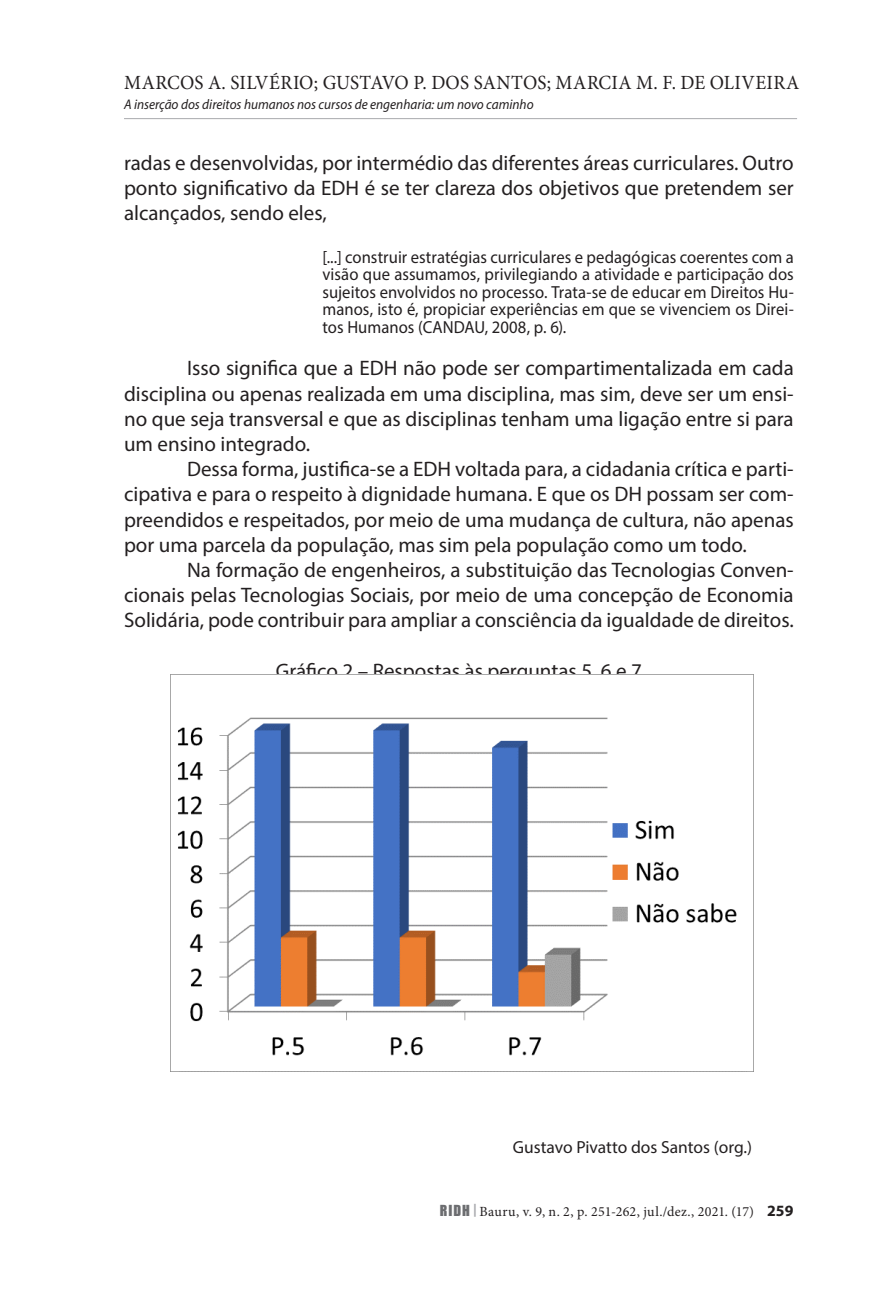
<style>
.page{position:relative;width:893px;height:1290px;background:#fff}
.page>*{position:absolute;margin:0;border:0;box-sizing:border-box;transform-origin:0 0}
.texto_normal{font:21px/25.2px "Myriad Pro";color:#231f20;text-align:justify}
.t1{font:20.12px "Minion Pro";letter-spacing:.01em;color:#231f20;scale:.95 1}
.Entretexto{font:17.5px/17.5px "Myriad Pro";letter-spacing:.005em;color:#231f20;text-align:justify;scale:.95 1}
.texto_normal-2{font:17.5px "Myriad Pro";color:#231f20}
.t2{font:italic 14px "Myriad Pro";color:#231f20;scale:.95 1}
.t3{font:14px "Minion Pro";letter-spacing:.02em;color:#231f20}
.s1{font-family:"Impact";color:#6c6d70}
.s2{font-family:"Impact";color:#a8a9ad}
.s3{font-family:"Myriad Pro";font-weight:700;font-size:15.75px}
</style>
<div class="page">
<hr style="left:124px;top:118px;width:673px;height:1px;background:#a8a9ad">
<img style="left:178px;top:675px;width:576px;height:396px">
<p class="t1" style="left:124px;top:70px;width:712px">MARCOS A. SILVÉRIO; GUSTAVO P. DOS SANTOS; MARCIA M. F. DE OLIVEIRA</p>
<p class="t2" style="left:124px;top:95px;width:433px">A inserção dos direitos humanos nos cursos de engenharia: um novo caminho</p>
<p class="texto_normal" style="left:124px;top:150px;width:671px">radas e desenvolvidas, por intermédio das diferentes áreas curriculares. Outro ponto significativo da EDH é se ter clareza dos objetivos que pretendem ser alcançados, sendo eles,</p>
<p class="Entretexto" style="left:322px;top:248px;width:498px">[...] construir estratégias curriculares e pedagógicas coerentes com a visão que assumamos, privilegiando a atividade e participação dos sujeitos envolvidos no processo. Trata-se de educar em Direitos Hu&shy;manos, isto é, propiciar experiências em que se vivenciem os Direi&shy;tos Humanos (CANDAU, 2008, p. 6).</p>
<p class="texto_normal" style="left:124px;top:355px;width:671px;text-indent:63px">Isso significa que a EDH não pode ser compartimentalizada em cada disciplina ou apenas realizada em uma disciplina, mas sim, deve ser um ensi&shy;no que seja transversal e que as disciplinas tenham uma ligação entre si para um ensino integrado.</p>
<p class="texto_normal" style="left:124px;top:456px;width:671px;text-indent:63px">Dessa forma, justifica-se a EDH voltada para, a cidadania crítica e parti&shy;cipativa e para o respeito à dignidade humana. E que os DH possam ser com&shy;preendidos e respeitados, por meio de uma mudança de cultura, não apenas por uma parcela da população, mas sim pela população como um todo.</p>
<p class="texto_normal" style="left:124px;top:557px;width:671px;text-indent:63px">Na formação de engenheiros, a substituição das Tecnologias Conven&shy;cionais pelas Tecnologias Sociais, por meio de uma concepção de Economia Solidária, pode contribuir para ampliar a consciência da igualdade de direitos.</p>
<p class="texto_normal" style="left:276px;top:658px;width:368px">Gráfico 2 – Respostas às perguntas 5, 6 e 7</p>
<p class="texto_normal-2" style="left:513px;top:1136px;width:241px">Gustavo Pivatto dos Santos (org.)</p>
<p class="t3" style="left:440px;top:1201px;width:355px"><span class="s1">RIDH</span> <span class="s2">|</span> Bauru, v. 9, n. 2, p. 251-262, jul./dez., 2021. (17) <span class="s3">259</span></p>
</div>
